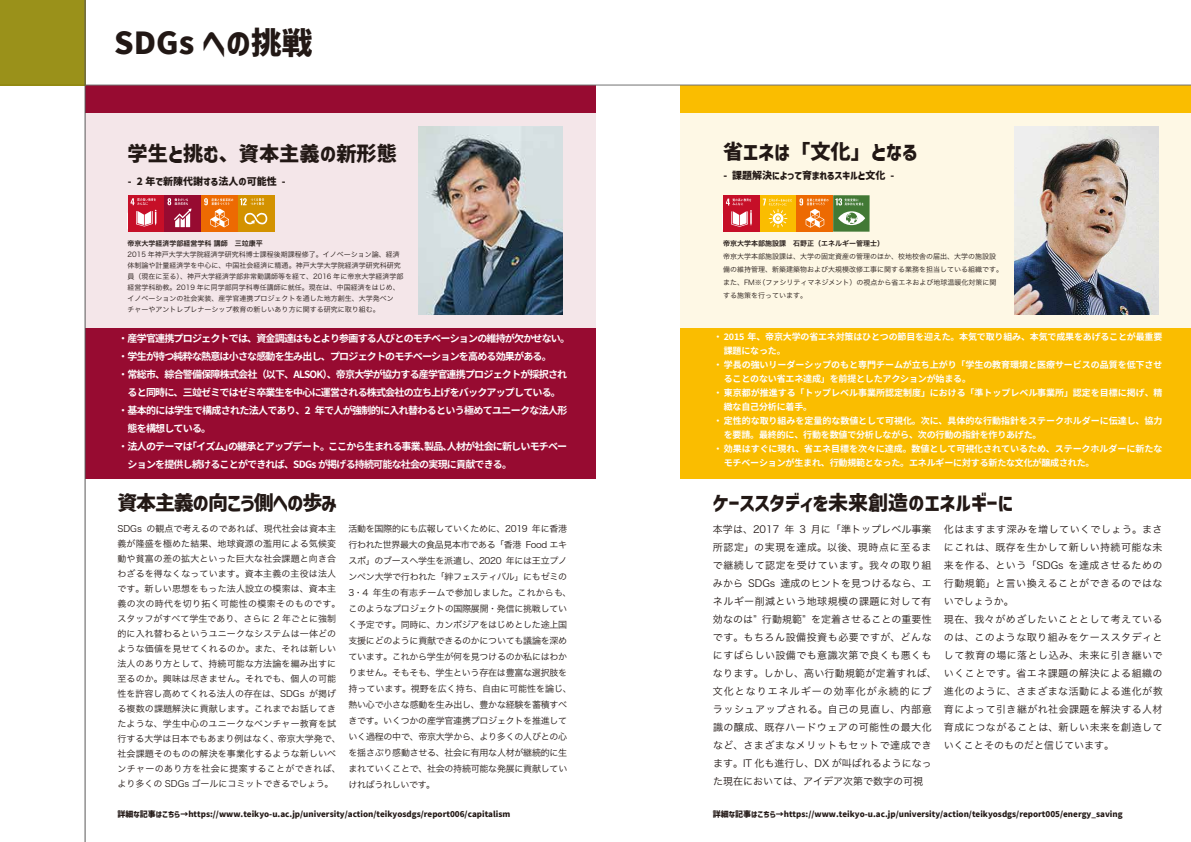
<style>
.page{position:relative;width:1191px;height:842px;background:#fff}
.page>*{position:absolute;margin:0;border:0;box-sizing:border-box;transform-origin:0 0}
.t1{font:30.7px "Corporate Logo Bold ver 2";color:#221815}
.t2{font:20.2px "Corporate Logo Bold ver 2";color:#221815}
.t3{font:20px "Corporate Logo Bold ver 2";color:#221815}
.t4{font:20px "Corporate Logo Bold ver 2";letter-spacing:-.06em;color:#221815}
.t5{font:10px/18px "Hiragino Sans W3";letter-spacing:.05em;color:#221815}
.t6{font:700 10px "Noto Sans CJ Kjp";letter-spacing:-.08em;color:#fff}
.t7{font:10px "Corporate Logo Bold ver 2";color:#221815}
.t8{font:9px/15px "Hiragino Sans W3";color:#221815}
.t9{font:9px/16px "Hiragino Sans W3";letter-spacing:-.03em;color:#221815}
.t10{font:700 9px "Noto Sans CJ Kjp";letter-spacing:-.005em;color:#fff}
.t11{font:9px "Hiragino Sans W6";color:#fff}
.t12{font:8px "Corporate Logo Bold ver 2";color:#221815}
.t13{font:7px/11px "Hiragino Sans W3";color:#221815}
.t14{font:7px "Hiragino Sans W6";color:#221815}
.s1{font-family:"Hiragino Sans W6";font-weight:400}
</style>
<div class="page">
<div style="left:85px;top:85px;width:510px;height:394px;background:#970b31"></div>
<div style="left:85px;top:113px;width:510px;height:214px;background:#f4e6e9"></div>
<div style="left:680px;top:85px;width:511px;height:394px;background:#fabd00"></div>
<div style="left:680px;top:113px;width:511px;height:214px;background:#fef8e5"></div>
<hr style="left:0;top:85px;width:1191px;height:1px;background:#727171">
<div style="left:0;top:0;width:85px;height:85px;background:#9a911a"></div>
<div style="left:128px;top:195px;width:36px;height:36px;background:#c60f28"></div>
<svg style="left:128px;top:198px;width:31px;height:34px"></svg>
<div style="left:723px;top:195px;width:36px;height:37px;background:#c60f28"></div>
<svg style="left:725px;top:198px;width:27px;height:29px"></svg>
<img style="left:418px;top:127px;width:145px;height:187px">
<div style="left:165px;top:195px;width:36px;height:36px;background:#970b31"></div>
<svg style="left:167px;top:198px;width:24px;height:29px"></svg>
<div style="left:201px;top:195px;width:37px;height:36px;background:#ed6a02"></div>
<svg style="left:204px;top:198px;width:29px;height:29px"></svg>
<div style="left:238px;top:195px;width:36px;height:37px;background:#d39200"></div>
<svg style="left:244px;top:213px;width:23px;height:12px"></svg>
<svg style="left:240px;top:198px;width:24px;height:7px"></svg>
<div style="left:760px;top:195px;width:36px;height:37px;background:#fabd00"></div>
<svg style="left:763px;top:199px;width:29px;height:29px"></svg>
<div style="left:796px;top:195px;width:37px;height:37px;background:#ed6a02"></div>
<svg style="left:799px;top:198px;width:29px;height:30px"></svg>
<div style="left:833px;top:195px;width:36px;height:37px;background:#427935"></div>
<svg style="left:838px;top:211px;width:27px;height:14px"></svg>
<svg style="left:835px;top:198px;width:28px;height:7px"></svg>
<img style="left:1014px;top:127px;width:144px;height:187px">
<hr style="left:85px;top:0;width:1px;height:842px;background:#595757">
<h1 class="t1" style="left:114px;top:22px;width:200px">SDGs への挑戦</h1>
<h2 class="t2" style="left:128px;top:140px;width:271px">学生と挑む、資本主義の新形態</h2>
<h2 class="t2" style="left:723px;top:137px;width:196px">省エネは「文化」となる</h2>
<p class="t7" style="left:128px;top:174px;width:159px">- 2 年で新陳代謝する法人の可能性 -</p>
<p class="t7" style="left:723px;top:169px;width:172px">- 課題解決によって育まれるスキルと文化 -</p>
<p class="t14" style="left:128px;top:237px;width:137px">帝京大学経済学部経営学科 講師　三竝康平</p>
<p class="t13" style="left:128px;top:248px;width:277px">2015 年神戸大学大学院経済学研究科博士課程後期課程修了。イノベーション論、経済体制論や計量経済学を中心に、中国社会経済に精通。神戸大学大学院経済学研究科研究員（現在に至る）、神戸大学経済学部非常勤講師等を経て、2016 年に帝京大学経済学部経営学科助教。2019 年に同学部同学科専任講師に就任。現在は、中国経済をはじめ、イノベーションの社会実装、産学官連携プロジェクトを通した地方創生、大学発ベン<br>チャーやアントレプレナーシップ教育の新しいあり方に関する研究に取り組む。</p>
<p class="t14" style="left:723px;top:237px;width:162px">帝京大学本部施設課　石野正（エネルギー管理士）</p>
<p class="t13" style="left:723px;top:249px;width:281px;line-height:13px">帝京大学本部施設課は、大学の固定資産の管理のほか、校地校舎の届出、大学の施設設備の維持管理、新築建築物および大規模改修工事に関する業務を担当している組織です。また、FM※（ファシリティマネジメント）の視点から省エネおよび地球温暖化対策に関する施策を行っています。</p>
<p class="t6" style="left:118px;top:332px;width:453px"><span class="s1">・</span>産学官連携プロジェクトでは、資金調達はもとより参画する人びとのモチベーションの維持が欠かせない。</p>
<p class="t6" style="left:118px;top:350px;width:435px"><span class="s1">・</span>学生が持つ純粋な熱意は小さな感動を生み出し、プロジェクトのモチベーションを高める効果がある。</p>
<p class="t6" style="left:118px;top:368px;width:451px"><span class="s1">・</span>常総市、綜合警備保障株式会社（以下、ALSOK）、帝京大学が協力する産学官連携プロジェクトが採択され</p>
<p class="t6" style="left:128px;top:386px;width:435px">ると同時に、三竝ゼミではゼミ卒業生を中心に運営される株式会社の立ち上げをバックアップしている。</p>
<p class="t6" style="left:118px;top:404px;width:451px"><span class="s1">・</span>基本的には学生で構成された法人であり、 年で人が強制的に入れ替わるという極めてユニークな法人形</p>
<p class="t6" style="left:128px;top:422px;width:85px">態を構想している。</p>
<p class="t6" style="left:118px;top:440px;width:451px"><span class="s1">・</span>法人のテーマは「イズム」の継承とアップデート。ここから生まれる事業、製品、人材が社会に新しいモチベー</p>
<p class="t6" style="left:128px;top:458px;width:386px">ションを提供し続けることができれば、SDGs が掲げる持続可能な社会の実現に貢献できる。</p>
<p class="t10" style="left:747px;top:331px;width:416px">年、帝京大学の省エネ対策はひとつの節目を迎えた。本気で取り組み、本気で成果をあげることが最重要</p>
<p class="t10" style="left:724px;top:345px;width:63px">課題になった。</p>
<p class="t10" style="left:713px;top:359px;width:450px"><span class="s1">・</span>学長の強いリーダーシップのもと専門チームが立ち上がり「学生の教育環境と医療サービスの品質を低下させ</p>
<p class="t10" style="left:724px;top:373px;width:249px">ることのない省エネ達成」を前提としたアクションが始まる。</p>
<p class="t10" style="left:713px;top:387px;width:450px"><span class="s1">・</span>東京都が推進する「トップレベル事業所認定制度」における「準トップレベル事業所」認定を目標に掲げ、精</p>
<p class="t10" style="left:724px;top:401px;width:90px">緻な自己分析に着手。</p>
<p class="t10" style="left:713px;top:415px;width:450px"><span class="s1">・</span>定性的な取り組みを定量的な数値として可視化。次に、具体的な行動指針をステークホルダーに伝達し、協力</p>
<p class="t10" style="left:724px;top:429px;width:319px">を要請。最終的に、行動を数値で分析しながら、次の行動の指針を作りあげた。</p>
<p class="t10" style="left:713px;top:443px;width:450px"><span class="s1">・</span>効果はすぐに現れ、省エネ目標を次々に達成。数値として可視化されているため、ステークホルダーに新たな</p>
<p class="t10" style="left:724px;top:457px;width:372px">モチベーションが生まれ、行動規範となった。エネルギーに対する新たな文化が醸成された。</p>
<p class="t11" style="left:713px;top:328px;width:10px">・</p>
<h3 class="t4" style="left:117px;top:489px;width:221px">資本主義の向こう側への歩み</h3>
<h3 class="t3" style="left:713px;top:489px;width:302px">ケーススタディを未来創造のエネルギーに</h3>
<p class="t8" style="left:117px;top:521px;width:225px">SDGs の観点で考えるのであれば、現代社会は資本主義が隆盛を極めた結果、地球資源の濫用による気候変動や貧富の差の拡大といった巨大な社会課題と向き合わざるを得なくなっています。資本主義の主役は法人です。新しい思想をもった法人設立の模索は、資本主義の次の時代を切り拓く可能性の模索そのものです。スタッフがすべて学生であり、さらに 2 年ごとに強制的に入れ替わるというユニークなシステムは一体どのような価値を見せてくれるのか。また、それは新しい法人のあり方として、持続可能な方法論を編み出すに至るのか。興味は尽きません。それでも、個人の可能性を許容し高めてくれる法人の存在は、SDGs が掲げる複数の課題解決に貢献します。これまでお話してきたような、学生中心のユニークなベンチャー教育を試行する大学は日本でもあまり例はなく、帝京大学発で、社会課題そのものの解決を事業化するような新しいベンチャーのあり方を社会に提案することができれば、より多くの SDGs ゴールにコミットできるでしょう。</p>
<p class="t9" style="left:348px;top:520px;width:225px">活動を国際的にも広報していくために、2019 年に香港行われた世界最大の食品見本市である「香港 Food エキスポ」のブースへ学生を派遣し、2020 年には王立プノンペン大学で行われた「絆フェスティバル」にもゼミの<br>3・4 年生の有志チームで参加しました。これからも、このようなプロジェクトの国際展開・発信に挑戦していく予定です。同時に、カンボジアをはじめとした途上国支援にどのように貢献できるのかについても議論を深めています。これから学生が何を見つけるのか私にはわかりません。そもそも、学生という存在は豊富な選択肢を持っています。視野を広く持ち、自由に可能性を論じ、熱い心で小さな感動を生み出し、豊かな経験を蓄積すべきです。いくつかの産学官連携プロジェクトを推進していく過程の中で、帝京大学から、より多くの人びとの心を揺さぶり感動させる、社会に有用な人材が継続的に生まれていくことで、社会の持続可能な発展に貢献していければうれしいです。</p>
<p class="t5" style="left:713px;top:520px;width:225px">本学は、2017 年 3 月に「準トップレベル事業所認定」の実現を達成。以後、現時点に至るまで継続して認定を受けています。我々の取り組みから SDGs 達成のヒントを見つけるなら、エネルギー削減という地球規模の課題に対して有効なのは” 行動規範” を定着させることの重要性です。もちろん設備投資も必要ですが、どんなにすばらしい設備でも意識次第で良くも悪くもなります。しかし、高い行動規範が定着すれば、文化となりエネルギーの効率化が永続的にブラッシュアップされる。自己の見直し、内部意識の醸成、既存ハードウェアの可能性の最大化など、さまざまなメリットもセットで達成できます。IT 化も進行し、DX が叫ばれるようになった現在においては、アイデア次第で数字の可視</p>
<p class="t5" style="left:944px;top:520px;width:220px">化はますます深みを増していくでしょう。まさにこれは、既存を生かして新しい持続可能な未来を作る、という「SDGs を達成させるための行動規範」と言い換えることができるのではないでしょうか。<br>現在、我々がめざしたいこととして考えているのは、このような取り組みをケーススタディとして教育の場に落とし込み、未来に引き継いでいくことです。省エネ課題の解決による組織の進化のように、さまざまな活動による進化が教育によって引き継がれ社会課題を解決する人材育成につながることは、新しい未来を創造していくことそのものだと信じています。</p>
<p class="t12" style="left:117px;top:808px;width:394px">詳細な記事はこちら→https://www.teikyo-u.ac.jp/university/action/teikyosdgs/report006/capitalism</p>
<p class="t12" style="left:713px;top:808px;width:411px">詳細な記事はこちら→https://www.teikyo-u.ac.jp/university/action/teikyosdgs/report005/energy_saving</p>
</div>
